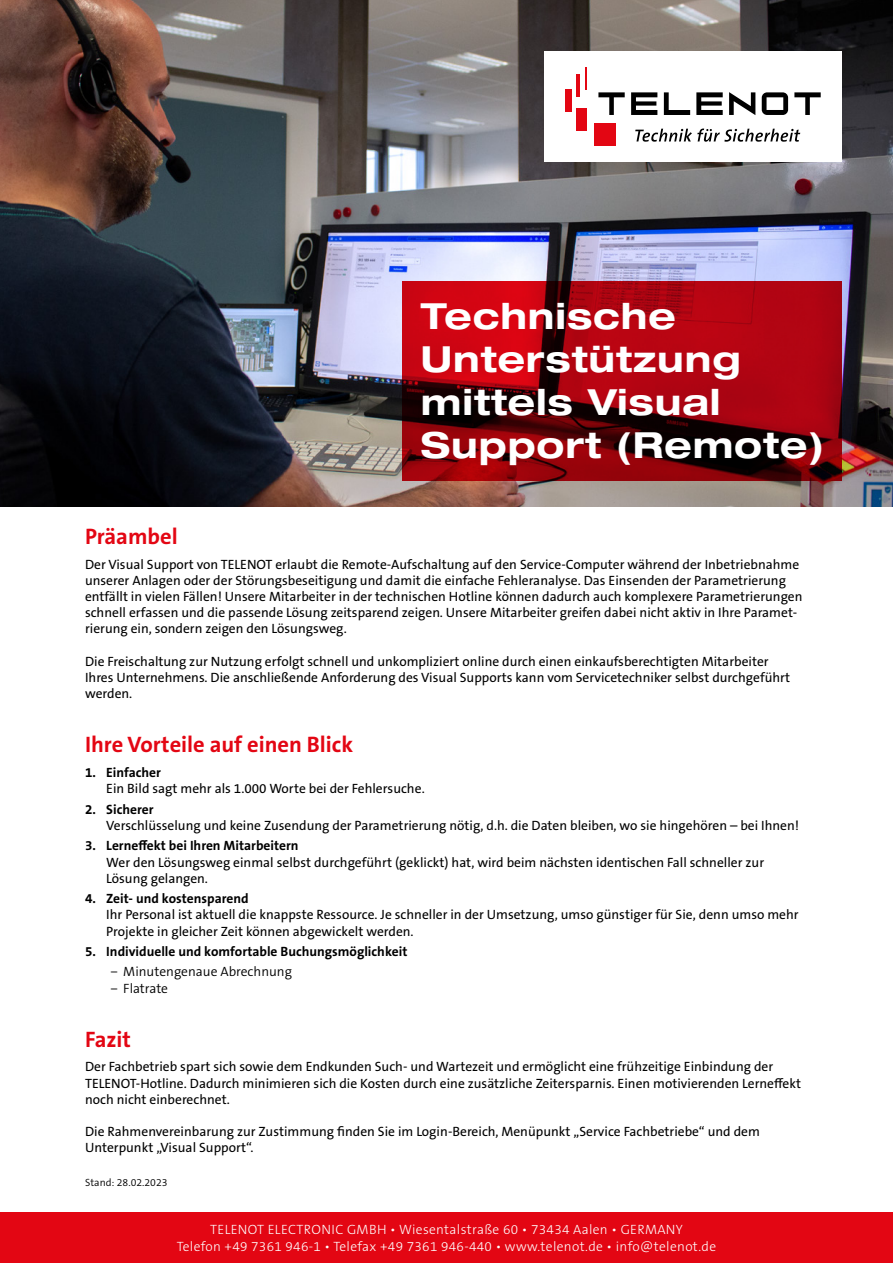
<style>
.page{position:relative;width:893px;height:1263px;background:#fff}
.page>*{position:absolute;margin:0;border:0;box-sizing:border-box;transform-origin:0 0}
.t1{font:700 expanded 36px/43.2px "Helvetica Neue LT Pro";letter-spacing:.025em;color:#fff}
.t2{font:700 22.5px "The Sans B Plus W7";color:#e30613}
.t3{font:13.5px/16.2px "The Sans B Plus W5 Plain";color:#000}
.t4{font:300 13.5px/16.2px "The Sans B Plus W3";letter-spacing:.025em;color:#fff;text-align:center}
.t5{font:700 13.5px "The Sans B Plus W7";color:#000}
.t6{font:300 13.5px/16.2px "The Sans B Plus W4";color:#000}
.t7{font:300 10.5px "The Sans B Plus W4";color:#000}
</style>
<div class="page">
<div style="left:0;top:1212px;width:893px;height:51px;background:#e30613"></div>
<img style="left:0;top:0;width:893px;height:506px">
<div style="left:544px;top:51px;width:298px;height:111px;background:#fff"></div>
<div style="left:595px;top:123px;width:21px;height:23px;background:#e30613"></div>
<div style="left:566px;top:89px;width:6px;height:23px;background:#e30613"></div>
<hr style="left:576px;top:74px;width:4px;height:23px;background:#e30613">
<hr style="left:585px;top:67px;width:2px;height:23px;background:#e30613">
<div style="left:576px;top:108px;width:11px;height:23px;background:#e30613"></div>
<svg style="left:635px;top:129px;width:165px;height:13px"></svg>
<svg style="left:598px;top:92px;width:223px;height:23px"></svg>
<svg style="left:403px;top:281px;width:439px;height:199px"></svg>
<h1 class="t1" style="left:421px;top:293px;width:405px">Technische<br>Unterstützung mittels Visual<br>Support (Remote)</h1>
<h2 class="t2" style="left:85px;top:522px;width:94px">Präambel</h2>
<p class="t3" style="left:85px;top:556px;width:719px">Der Visual Support von TELENOT erlaubt die Remote-Aufschaltung auf den Service-Computer während der Inbetriebnahme unserer Anlagen oder der Störungsbeseitigung und damit die einfache Fehleranalyse. Das Einsenden der Parametrierung entfällt in vielen Fällen! Unsere Mitarbeiter in der technischen Hotline können dadurch auch komplexere Parametrierungen schnell erfassen und die passende Lösung zeitsparend zeigen. Unsere Mitarbeiter greifen dabei nicht aktiv in Ihre Paramet&shy;rierung ein, sondern zeigen den Lösungsweg.</p>
<p class="t3" style="left:85px;top:653px;width:707px">Die Freischaltung zur Nutzung erfolgt schnell und unkompliziert online durch einen einkaufsberechtigten Mitarbeiter<br>Ihres Unternehmens. Die anschließende Anforderung des Visual Supports kann vom Servicetechniker selbst durchgeführt werden.</p>
<h2 class="t2" style="left:85px;top:730px;width:270px">Ihre Vorteile auf einen Blick</h2>
<p class="t5" style="left:85px;top:764px;width:77px">1. Einfacher</p>
<p class="t3" style="left:106px;top:781px;width:320px">Ein Bild sagt mehr als 1.000 Worte bei der Fehlersuche.</p>
<p class="t5" style="left:85px;top:800px;width:70px">2. Sicherer</p>
<p class="t3" style="left:106px;top:817px;width:694px">Verschlüsselung und keine Zusendung der Parametrierung nötig, d.h. die Daten bleiben, wo sie hingehören – bei Ihnen!</p>
<p class="t5" style="left:85px;top:837px;width:215px">3. Lerneffekt bei Ihren Mitarbeitern</p>
<p class="t3" style="left:106px;top:854px;width:659px">Wer den Lösungsweg einmal selbst durchgeführt (geklickt) hat, wird beim nächsten identischen Fall schneller zur<br>Lösung gelangen.</p>
<p class="t5" style="left:85px;top:890px;width:165px">4. Zeit- und kostensparend</p>
<p class="t3" style="left:106px;top:907px;width:694px">Ihr Personal ist aktuell die knappste Ressource. Je schneller in der Umsetzung, umso günstiger für Sie, denn umso mehr<br>Projekte in gleicher Zeit können abgewickelt werden.</p>
<p class="t5" style="left:85px;top:943px;width:324px">5. Individuelle und komfortable Buchungsmöglichkeit</p>
<p class="t6" style="left:111px;top:964px;width:183px">− Minutengenaue Abrechnung − Flatrate</p>
<h2 class="t2" style="left:85px;top:1025px;width:48px">Fazit</h2>
<p class="t3" style="left:85px;top:1059px;width:718px">Der Fachbetrieb spart sich sowie dem Endkunden Such- und Wartezeit und ermöglicht eine frühzeitige Einbindung der<br>TELENOT-Hotline. Dadurch minimieren sich die Kosten durch eine zusätzliche Zeitersparnis. Einen motivierenden Lerneffekt noch nicht einberechnet.</p>
<p class="t3" style="left:85px;top:1123px;width:676px">Die Rahmenvereinbarung zur Zustimmung finden Sie im Login-Bereich, Menüpunkt „Service Fachbetriebe“ und dem<br>Unterpunkt „Visual Support“.</p>
<p class="t7" style="left:85px;top:1175px;width:84px">Stand: 28.02.2023</p>
<p class="t4" style="left:177px;top:1222px;width:541px">TELENOT ELECTRONIC GMBH • Wiesentalstraße 60 • 73434 Aalen • GERMANY<br>Telefon +49 7361 946-1 • Telefax +49 7361 946-440 • www.telenot.de • info@telenot.de</p>
</div>
